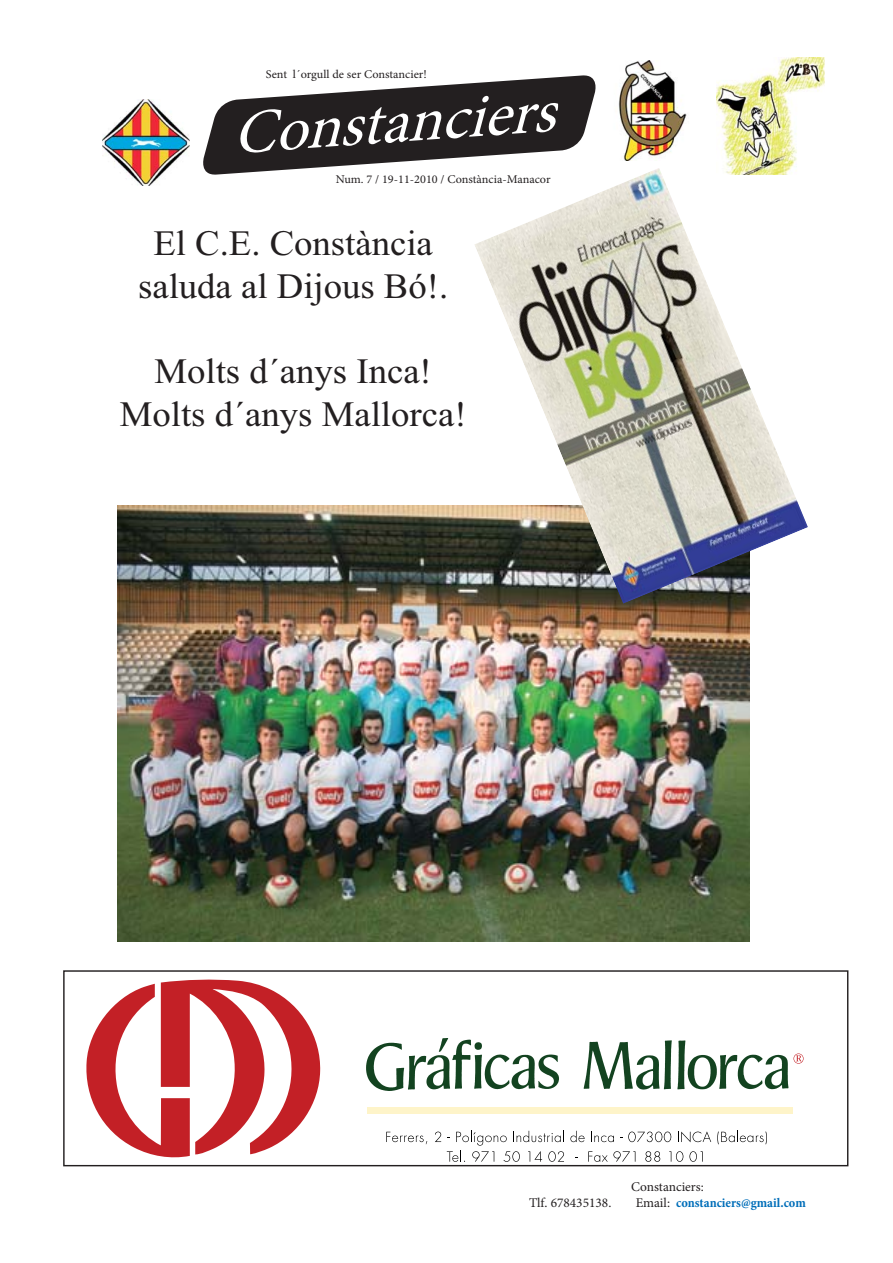
<style>
.page{position:relative;width:893px;height:1263px;background:#fff}
.page>*{position:absolute;margin:0;border:0;box-sizing:border-box;transform-origin:0 0}
.t1{font:italic 61.95px "Minion Pro";color:#fff}
.t2{font:35.7px/42.8px "Times New Roman";color:#231f20;text-align:center}
.t3{font:700 condensed 13.35px "Minion Pro";color:#006eb9}
.t4{font:13.35px "Minion Pro";color:#231f20}
.t5{font:11.85px "Minion Pro";color:#231f20}
.s1{font-weight:400;font-stretch:normal;color:#231f20}
</style>
<div class="page">
<img style="left:366px;top:1038px;width:434px;height:52px">
<svg style="left:793px;top:1054px;width:10px;height:10px"></svg>
<svg style="left:86px;top:979px;width:235px;height:179px"></svg>
<svg style="left:588px;top:1151px;width:47px;height:11px"></svg>
<svg style="left:645px;top:1151px;width:15px;height:11px"></svg>
<svg style="left:669px;top:1151px;width:14px;height:11px"></svg>
<svg style="left:689px;top:1151px;width:14px;height:11px"></svg>
<svg style="left:386px;top:1132px;width:41px;height:12px"></svg>
<svg style="left:435px;top:1132px;width:6px;height:10px"></svg>
<svg style="left:447px;top:1131px;width:117px;height:31px"></svg>
<svg style="left:570px;top:1131px;width:15px;height:11px"></svg>
<svg style="left:591px;top:1132px;width:23px;height:10px"></svg>
<svg style="left:620px;top:1132px;width:51px;height:10px"></svg>
<svg style="left:678px;top:1131px;width:33px;height:11px"></svg>
<svg style="left:717px;top:1131px;width:50px;height:13px"></svg>
<div style="left:367px;top:1107px;width:425px;height:7px;background:#fef4c9"></div>
<div style="left:63px;top:970px;width:785px;height:196px;border:1px solid #231f20"></div>
<img style="left:118px;top:505px;width:631px;height:437px">
<img style="left:474px;top:168px;width:334px;height:436px">
<svg style="left:203px;top:75px;width:397px;height:101px"></svg>
<img style="left:103px;top:100px;width:86px;height:86px">
<img style="left:618px;top:61px;width:69px;height:99px">
<img style="left:716px;top:57px;width:108px;height:118px">
<p class="t5" style="left:266px;top:69px;width:163px">Sent l´orgull de ser Constancier!</p>
<h1 class="t1" style="left:230px;top:109px;width:324px;rotate:-4deg">Constanciers</h1>
<p class="t5" style="left:336px;top:175px;width:216px">Num. 7 / 19-11-2010 / Constància-Manacor</p>
<p class="t2" style="left:138px;top:225px;width:312px">El C.E. Constància saluda al Dijous Bó!.</p>
<p class="t2" style="left:120px;top:354px;width:348px">Molts d´anys Inca!<br>Molts d´anys Mallorca!</p>
<p class="t4" style="left:631px;top:1182px;width:74px">Constanciers:</p>
<p class="t4" style="left:529px;top:1198px;width:84px">Tlf. 678435138.</p>
<p class="t3" style="left:636px;top:1198px;width:172px"><span class="s1">Email:</span> constanciers@gmail.com</p>
</div>
